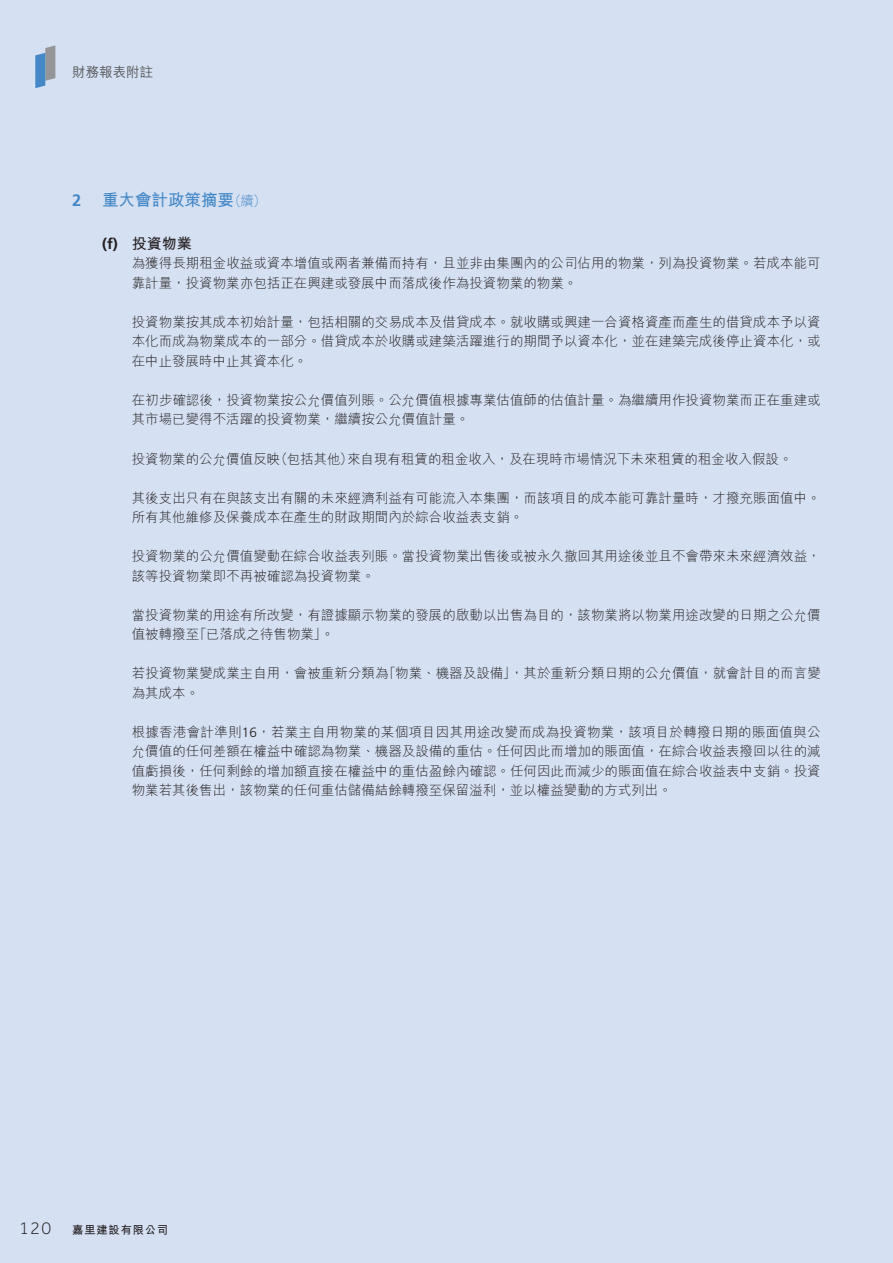
<style>
.page{position:relative;width:893px;height:1263px;background:#d5e0f2}
.page>*{position:absolute;margin:0;border:0;box-sizing:border-box;transform-origin:0 0}
.t1{font:700 16.5px "M Hei HK";color:#4488c7}
.t2{font:700 15px "M Hei HK";color:#231f20}
.t3{font:300 13.5px/19.5px "M Hei HK";color:#231f20}
.t4{font:500 13.5px "M Hei HK";color:#57585a}
.t5{font:700 11.25px "M Hei HK";letter-spacing:.075em;color:#231f20}
.s1{font-family:"Frutiger LT Std"}
.s2{font-weight:300;font-size:13.5px}
.s3{font-family:"Effra";font-weight:300;font-size:18px}
</style>
<div class="page">
<svg style="left:35px;top:45px;width:20px;height:43px"></svg>
<p class="t4" style="left:72px;top:62px;width:82px">財務報表附註</p>
<p class="t1" style="left:72px;top:188px;width:195px"><span class="s1">2</span> 重大會計政策摘要<span class="s2">（續）</span></p>
<p class="t2" style="left:102px;top:233px;width:91px"><span class="s1">(f)</span> 投資物業</p>
<p class="t3" style="left:132px;top:253px;width:690px">為獲得長期租金收益或資本增值或兩者兼備而持有，且並非由集團內的公司佔用的物業，列為投資物業。若成本能可靠計量，投資物業亦包括正在興建或發展中而落成後作為投資物業的物業。</p>
<p class="t3" style="left:132px;top:312px;width:690px;text-align:justify">投資物業按其成本初始計量，包括相關的交易成本及借貸成本。就收購或興建一合資格資產而產生的借貸成本予以資本化而成為物業成本的一部分。借貸成本於收購或建築活躍進行的期間予以資本化，並在建築完成後停止資本化，或在中止發展時中止其資本化。</p>
<p class="t3" style="left:132px;top:390px;width:690px">在初步確認後，投資物業按公允價值列賬。公允價值根據專業估值師的估值計量。為繼續用作投資物業而正在重建或其市場已變得不活躍的投資物業，繼續按公允價值計量。</p>
<p class="t3" style="left:132px;top:448px;width:662px">投資物業的公允價值反映（包括其他）來自現有租賃的租金收入，及在現時市場情況下未來租賃的租金收入假設。</p>
<p class="t3" style="left:132px;top:487px;width:690px">其後支出只有在與該支出有關的未來經濟利益有可能流入本集團，而該項目的成本能可靠計量時，才撥充賬面值中。所有其他維修及保養成本在產生的財政期間內於綜合收益表支銷。</p>
<p class="t3" style="left:132px;top:546px;width:690px">投資物業的公允價值變動在綜合收益表列賬。當投資物業出售後或被永久撤回其用途後並且不會帶來未來經濟效益，該等投資物業即不再被確認為投資物業。</p>
<p class="t3" style="left:132px;top:604px;width:690px">當投資物業的用途有所改變，有證據顯示物業的發展的啟動以出售為目的，該物業將以物業用途改變的日期之公允價值被轉撥至「已落成之待售物業」。</p>
<p class="t3" style="left:132px;top:663px;width:690px">若投資物業變成業主自用，會被重新分類為「物業、機器及設備」，其於重新分類日期的公允價值，就會計目的而言變為其成本。</p>
<p class="t3" style="left:132px;top:721px;width:690px;text-align:justify">根據香港會計準則<span class="s1">16</span>，若業主自用物業的某個項目因其用途改變而成為投資物業，該項目於轉撥日期的賬面值與公允價值的任何差額在權益中確認為物業、機器及設備的重估。任何因此而增加的賬面值，在綜合收益表撥回以往的減值虧損後，任何剩餘的增加額直接在權益中的重估盈餘內確認。任何因此而減少的賬面值在綜合收益表中支銷。投資物業若其後售出，該物業的任何重估儲備結餘轉撥至保留溢利，並以權益變動的方式列出。</p>
<p class="t5" style="left:19px;top:1222px;width:151px"><span class="s3">120</span> 嘉里建設有限公司</p>
</div>
